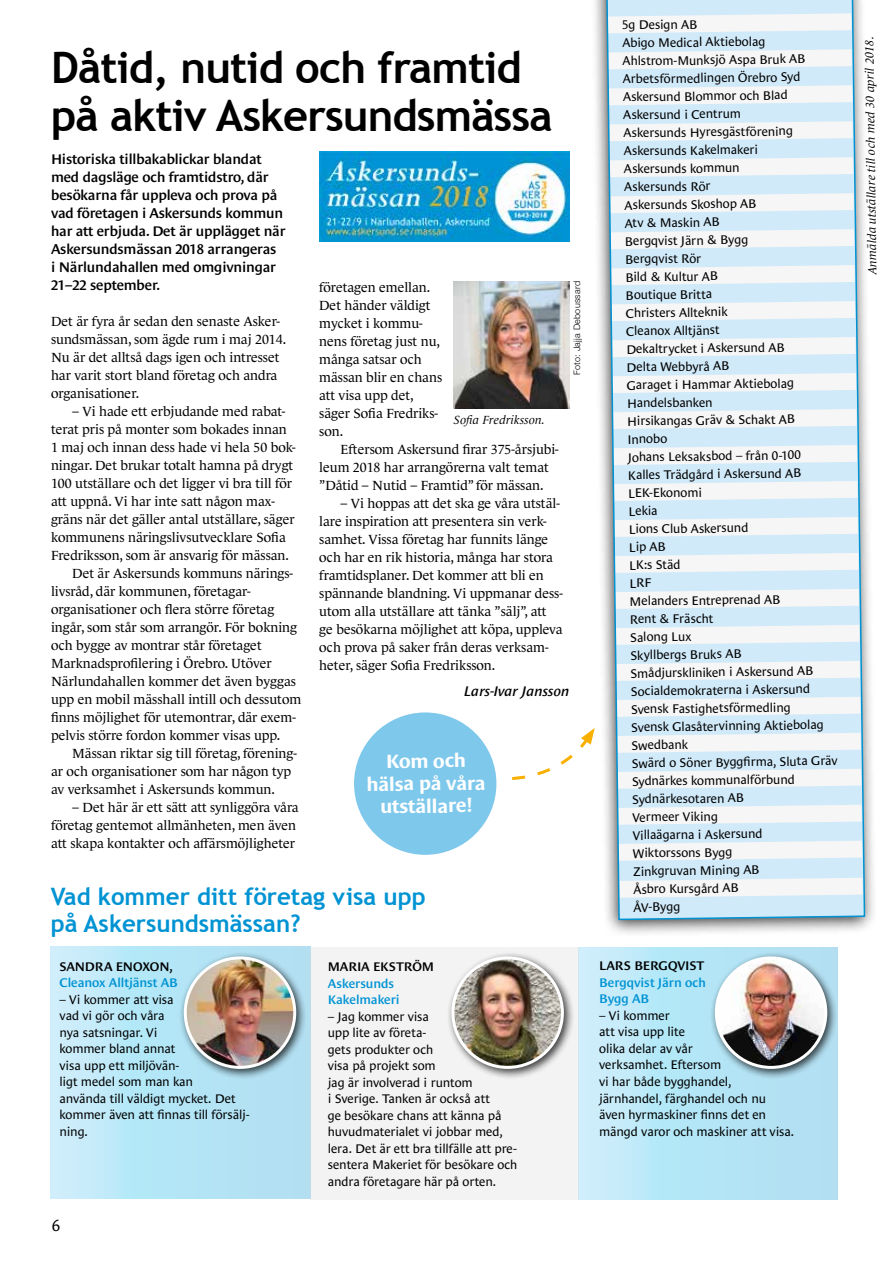
<style>
.page{position:relative;width:893px;height:1263px;background:#fff}
.page>*{position:absolute;margin:0;border:0;box-sizing:border-box;transform-origin:0 0}
.t1{font:700 43.5px/48px "Trebuchet MS";letter-spacing:-.02em;color:#000}
.t2{font:700 24px/27px "Trebuchet MS";color:#0093d3}
.t3{font:700 19.5px/22.5px "Le Monde Sans";color:#fff;text-align:center}
.t4{font:16.5px "Le Monde Sans";color:#000}
.t5{font:600 14.25px/18px "Le Monde Sans";letter-spacing:-.01em;color:#000}
.t6{font:italic 600 14.25px "Le Monde Sans";color:#000}
.t7{font:13.5px/18px "Le Monde Journal";color:#000}
.t8{font:12.75px/18px "Le Monde Sans";letter-spacing:-.005em;color:#000}
.t9{font:600 12.75px/16.5px "Le Monde Sans";letter-spacing:-.005em;color:#0093d3}
.t10{font:600 12.75px "Le Monde Sans";letter-spacing:-.01em;color:#000}
.t11{font:italic 12px "Le Monde Journal";letter-spacing:.01em;color:#000}
.t12{font:300 9px "Helvetica Neue LT Std";letter-spacing:.025em;color:#000}
</style>
<div class="page">
<div style="left:590px;top:0;width:287px;height:937px;background:#000;opacity:.75"></div>
<div style="left:354px;top:712px;width:142px;height:143px;background:#7ec8ec;border-radius:50%"></div>
<img style="left:319px;top:152px;width:250px;height:89px">
<img style="left:454px;top:281px;width:115px;height:128px">
<svg style="left:604px;top:0;width:262px;height:921px"></svg>
<div style="left:50px;top:946px;width:260px;height:252px;background:linear-gradient(to right,#c5eefb,#acdef1)"></div>
<div style="left:578px;top:947px;width:260px;height:252px;background:linear-gradient(to right,#c5eefb,#acdef1)"></div>
<div style="left:310px;top:947px;width:268px;height:252px;background:#f3f3f3"></div>
<div style="left:710px;top:951px;width:128px;height:129px;background:#000;opacity:.75"></div>
<img style="left:716px;top:958px;width:110px;height:109px;border-radius:55px">
<div style="left:715px;top:956px;width:112px;height:113px;border:3px solid #fff;border-radius:50%"></div>
<div style="left:446px;top:951px;width:129px;height:129px;background:#000;opacity:.75"></div>
<img style="left:453px;top:958px;width:109px;height:109px;border-radius:55px">
<div style="left:451px;top:956px;width:113px;height:113px;border:3px solid #fff;border-radius:50%"></div>
<div style="left:179px;top:951px;width:128px;height:129px;background:#000;opacity:.75"></div>
<img style="left:185px;top:958px;width:110px;height:109px;border-radius:55px">
<div style="left:184px;top:956px;width:112px;height:113px;border:3px solid #fff;border-radius:50%"></div>
<svg style="left:512px;top:728px;width:83px;height:53px"></svg>
<h1 class="t1" style="left:51px;top:44px;width:503px">Dåtid, nutid och framtid på aktiv Askersundsmässa</h1>
<p class="t5" style="left:51px;top:150px;width:236px">Historiska tillbakablickar blandat med dagsläge och framtidstro, där besökarna får uppleva och prova på vad företagen i Askersunds kommun har att erbjuda. Det är upplägget när Askersundsmässan 2018 arrangeras<br>i Närlundahallen med omgivningar 21–22 september.</p>
<p class="t7" style="left:51px;top:312px;width:237px">Det är fyra år sedan den senaste Asker&shy;sundsmässan, som ägde rum i maj 2014.<br>Nu är det alltså dags igen och intresset har varit stort bland företag och andra organisationer.</p>
<p class="t7" style="left:72px;top:402px;width:214px">– Vi hade ett erbjudande med rabat-</p>
<p class="t7" style="left:51px;top:420px;width:237px">terat pris på monter som bokades innan</p>
<p class="t7" style="left:51px;top:438px;width:246px">1 maj och innan dess hade vi hela 50 bok-</p>
<p class="t7" style="left:51px;top:456px;width:244px">ningar. Det brukar totalt hamna på drygt</p>
<p class="t7" style="left:51px;top:474px;width:243px">100 utställare och det ligger vi bra till för</p>
<p class="t7" style="left:51px;top:492px;width:225px">att uppnå. Vi har inte satt någon max-</p>
<p class="t7" style="left:51px;top:510px;width:245px">gräns när det gäller antal utställare, säger</p>
<p class="t7" style="left:51px;top:528px;width:236px">kommunens näringslivsutvecklare Sofia</p>
<p class="t7" style="left:51px;top:546px;width:239px">Fredriksson, som är ansvarig för mässan.</p>
<p class="t7" style="left:72px;top:564px;width:222px">Det är Askersunds kommuns närings-</p>
<p class="t7" style="left:51px;top:582px;width:201px">livsråd, där kommunen, företagar-</p>
<p class="t7" style="left:51px;top:600px;width:225px">organisationer och flera större företag</p>
<p class="t7" style="left:51px;top:618px;width:248px">ingår, som står som arrangör. För bokning</p>
<p class="t7" style="left:51px;top:636px;width:212px">och bygge av montrar står företaget</p>
<p class="t7" style="left:51px;top:654px;width:222px">Marknadsprofilering i Örebro. Utöver</p>
<p class="t7" style="left:51px;top:672px;width:246px">Närlundahallen kommer det även byggas</p>
<p class="t7" style="left:51px;top:690px;width:252px">upp en mobil mässhall intill och dessutom</p>
<p class="t7" style="left:51px;top:708px;width:246px">finns möjlighet för utemontrar, där exem-</p>
<p class="t7" style="left:51px;top:726px;width:231px">pelvis större fordon kommer visas upp.</p>
<p class="t7" style="left:72px;top:744px;width:226px">Mässan riktar sig till företag, förening-</p>
<p class="t7" style="left:51px;top:762px;width:242px">ar och organisationer som har någon typ</p>
<p class="t7" style="left:51px;top:780px;width:225px">av verksamhet i Askersunds kommun.</p>
<p class="t7" style="left:51px;top:798px;width:249px;text-indent:21px">– Det här är ett sätt att synliggöra våra företag gentemot allmänheten, men även att skapa kontakter och affärsmöjligheter</p>
<p class="t12" style="left:571px;top:375px;width:95px;rotate:-90deg">Foto: Jajja Deboussard</p>
<p class="t7" style="left:319px;top:278px;width:124px">företagen emellan.<br>Det händer väldigt mycket i kommu&shy;nens företag just nu, många satsar och mässan blir en chans att visa upp det, säger Sofia Fredriks&shy;son.</p>
<p class="t7" style="left:319px;top:440px;width:241px;text-indent:21px">Eftersom Askersund firar 375-årsjubi&shy;leum 2018 har arrangörerna valt temat ”Dåtid – Nutid – Framtid” för mässan.</p>
<p class="t7" style="left:319px;top:494px;width:245px;text-indent:21px">– Vi hoppas att det ska ge våra utstäl&shy;lare inspiration att presentera sin verk&shy;samhet. Vissa företag har funnits länge och har en rik historia, många har stora framtidsplaner. Det kommer att bli en spännande blandning. Vi uppmanar dess&shy;utom alla utställare att tänka ”sälj”, att ge besökarna möjlighet att köpa, uppleva och prova på saker från deras verksam&shy;heter, säger Sofia Fredriksson.</p>
<p class="t6" style="left:464px;top:683px;width:107px">Lars-Ivar Jansson</p>
<p class="t11" style="left:454px;top:413px;width:93px">Sofia Fredriksson.</p>
<h3 class="t3" style="left:366px;top:751px;width:120px;rotate:-1deg">Kom och hälsa på våra utställare!</h3>
<h2 class="t2" style="left:51px;top:883px;width:376px">Vad kommer ditt företag visa upp på Askersundsmässan?</h2>
<p class="t10" style="left:60px;top:959px;width:115px">SANDRA ENOXON,</p>
<p class="t9" style="left:60px;top:974px;width:120px">Cleanox Alltjänst AB</p>
<p class="t8" style="left:60px;top:991px;width:191px;line-height:16.5px">– Vi kommer att visa<br>vad vi gör och våra<br>nya satsningar. Vi<br>kommer bland annat<br>visa upp ett miljövän-<br>ligt medel som man kan<br>använda till väldigt mycket. Det kommer även att finnas till försälj&shy;ning.</p>
<p class="t10" style="left:328px;top:959px;width:108px">MARIA EKSTRÖM</p>
<p class="t9" style="left:328px;top:975px;width:74px">Askersunds<br>Kakelmakeri</p>
<p class="t8" style="left:328px;top:1008px;width:191px;line-height:16.5px">– Jag kommer visa<br>upp lite av företa-<br>gets produkter och<br>visa på projekt som<br>jag är involverad i runtom<br>i Sverige. Tanken är också att<br>ge besökare chans att känna på huvudmaterialet vi jobbar med, lera. Det är ett bra tillfälle att pre&shy;sentera Makeriet för besökare och andra företagare här på orten.</p>
<p class="t4" style="left:52px;top:1216px;width:10px">6</p>
<p class="t8" style="left:618px;top:16px;width:208px;text-indent:4px;rotate:-1deg">5g Design AB<br>Abigo Medical Aktiebolag<br>Ahlstrom-Munksjö Aspa Bruk AB<br>Arbetsförmedlingen Örebro Syd<br>Askersund Blommor och Blad<br>Askersund i Centrum<br>Askersunds Hyresgästförening<br>Askersunds Kakelmakeri<br>Askersunds kommun<br>Askersunds Rör<br>Askersunds Skoshop AB<br>Atv &amp; Maskin AB<br>Bergqvist Järn &amp; Bygg<br>Bergqvist Rör<br>Bild &amp; Kultur AB<br>Boutique Britta<br>Christers Allteknik<br>Cleanox Alltjänst<br>Dekaltrycket i Askersund AB<br>Delta Webbyrå AB<br>Garaget i Hammar Aktiebolag<br>Handelsbanken<br>Hirsikangas Gräv &amp; Schakt AB<br>Innobo<br>Johans Leksaksbod – från 0-100<br>Kalles Trädgård i Askersund AB<br>LEK-Ekonomi<br>Lekia<br>Lions Club Askersund<br>Lip AB<br>LK:s Städ<br>LRF<br>Melanders Entreprenad AB<br>Rent &amp; Fräscht<br>Salong Lux<br>Skyllbergs Bruks AB<br>Smådjurskliniken i Askersund AB<br>Socialdemokraterna i Askersund<br>Svensk Fastighetsförmedling<br>Svensk Glasåtervinning Aktiebolag<br>Swedbank<br>Swärd o Söner Byggfi rma, Sluta Gräv<br>Sydnärkes kommunalförbund<br>Sydnärkesotaren AB<br>Vermeer Viking<br>Villaägarna i Askersund<br>Wiktorssons Bygg<br>Zinkgruvan Mining AB<br>Åsbro Kursgård AB<br>ÅV-Bygg</p>
<p class="t10" style="left:599px;top:959px;width:107px">LARS BERGQVIST</p>
<p class="t9" style="left:599px;top:974px;width:108px">Bergqvist Järn och<br>Bygg AB</p>
<p class="t8" style="left:599px;top:1007px;width:196px;line-height:16.5px">– Vi kommer<br>att visa upp lite<br>olika delar av vår<br>verksamhet. Eftersom<br>vi har både bygghandel, järnhandel, färghandel och nu även hyrmaskiner finns det en mängd varor och maskiner att visa.</p>
<p class="t11" style="left:866px;top:274px;width:239px;rotate:-91deg">Anmälda utställare till och med 30 april 2018.</p>
</div>
